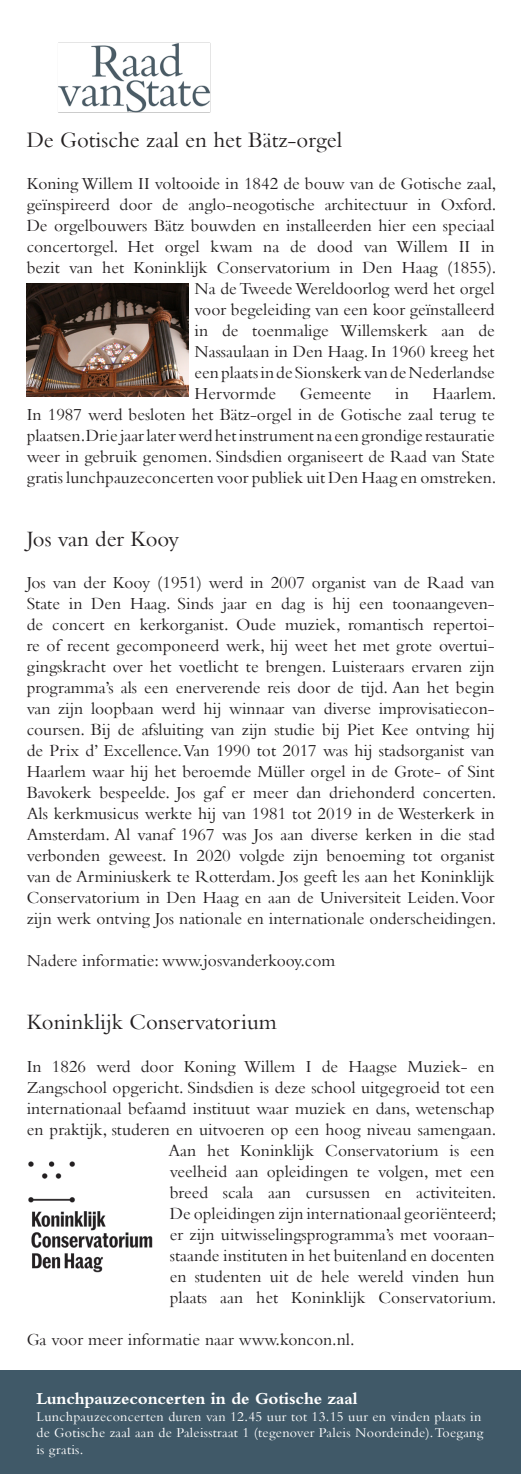
<style>
.page{position:relative;width:521px;height:1474px;background:#fff}
.page>*{position:absolute;margin:0;border:0;box-sizing:border-box;transform-origin:0 0}
.RVS_Paragraafkop_concert{font:22.75px "Bembo";color:#231f20}
.RVS_Broodtekst_concert{font:17.5px/21px "Bembo";color:#231f20;text-align:justify}
.t1{font:700 17.5px "Bembo Std";letter-spacing:-.01em;color:#fff}
.t2{font:14px/16.8px "Bembo";letter-spacing:.02em;color:#fff}
</style>
<div class="page">
<img style="left:27px;top:283px;width:161px;height:113px">
<img style="left:28px;top:1161px;width:125px;height:112px">
<div style="left:0;top:1369px;width:521px;height:104px;background:#405968"></div>
<img style="left:58px;top:42px;width:153px;height:71px">
<p class="RVS_Paragraafkop_concert" style="left:27px;top:126px;width:317px">De Gotische zaal en het Bätz-orgel</p>
<p class="RVS_Broodtekst_concert" style="left:27px;top:173px;width:471px">Koning Willem II voltooide in 1842 de bouw van de Gotische zaal, geïnspireerd door de anglo-neogotische architectuur in Oxford.<br>De orgelbouwers Bätz bouwden en installeerden hier een speciaal</p>
<p class="RVS_Broodtekst_concert" style="left:27px;top:236px;width:469px">concertorgel. Het orgel kwam na de dood van Willem II in</p>
<p class="RVS_Broodtekst_concert" style="left:27px;top:257px;width:471px">bezit van het Koninklijk Conservatorium in Den Haag (1855).</p>
<p class="RVS_Broodtekst_concert" style="left:194px;top:278px;width:302px">Na de Tweede Wereldoorlog werd het orgel</p>
<p class="RVS_Broodtekst_concert" style="left:194px;top:299px;width:302px">voor begeleiding van een koor geïnstalleerd</p>
<p class="RVS_Broodtekst_concert" style="left:194px;top:320px;width:302px">in de toenmalige Willemskerk aan de</p>
<p class="RVS_Broodtekst_concert" style="left:194px;top:341px;width:302px">Nassaulaan in Den Haag. In 1960 kreeg het een plaats in de Sionskerk van de Nederlandse</p>
<p class="RVS_Broodtekst_concert" style="left:194px;top:383px;width:83px">Hervormde</p>
<p class="RVS_Broodtekst_concert" style="left:300px;top:383px;width:73px">Gemeente</p>
<p class="RVS_Broodtekst_concert" style="left:395px;top:383px;width:15px">in</p>
<p class="RVS_Broodtekst_concert" style="left:433px;top:383px;width:65px">Haarlem.</p>
<p class="RVS_Broodtekst_concert" style="left:27px;top:404px;width:469px">In 1987 werd besloten het Bätz-orgel in de Gotische zaal terug te</p>
<p class="RVS_Broodtekst_concert" style="left:27px;top:425px;width:469px">plaatsen.Drie jaar later werd het instrument na een grondige restauratie</p>
<p class="RVS_Broodtekst_concert" style="left:27px;top:446px;width:469px">weer in gebruik genomen. Sindsdien organiseert de Raad van State</p>
<p class="RVS_Broodtekst_concert" style="left:27px;top:467px;width:471px">gratis lunchpauzeconcerten voor publiek uit Den Haag en omstreken.</p>
<p class="RVS_Paragraafkop_concert" style="left:27px;top:525px;width:154px">Jos van der Kooy</p>
<p class="RVS_Broodtekst_concert" style="left:27px;top:572px;width:471px">Jos van der Kooy (1951) werd in 2007 organist van de Raad van State in Den Haag. Sinds jaar en dag is hij een toonaangeven&shy;de concert en kerkorganist. Oude muziek, romantisch repertoi&shy;re of recent gecomponeerd werk, hij weet het met grote overtui&shy;gingskracht over het voetlicht te brengen. Luisteraars ervaren zijn programma’s als een enerverende reis door de tijd. Aan het begin van zijn loopbaan werd hij winnaar van diverse improvisatiecon&shy;coursen. Bij de afsluiting van zijn studie bij Piet Kee ontving hij de Prix d’ Excellence. Van 1990 tot 2017 was hij stadsorganist van Haarlem waar hij het beroemde Müller orgel in de Grote- of Sint Bavokerk bespeelde. Jos gaf er meer dan driehonderd concerten.<br>Als kerkmusicus werkte hij van 1981 tot 2019 in de Westerkerk in Amsterdam. Al vanaf 1967 was Jos aan diverse kerken in die stad verbonden geweest. In 2020 volgde zijn benoeming tot organist van de Arminiuskerk te Rotterdam. Jos geeft les aan het Koninklijk Conservatorium in Den Haag en aan de Universiteit Leiden. Voor zijn werk ontving Jos nationale en internationale onderscheidingen.</p>
<p class="RVS_Broodtekst_concert" style="left:27px;top:950px;width:310px">Nadere informatie: www.josvanderkooy.com</p>
<p class="RVS_Paragraafkop_concert" style="left:27px;top:1008px;width:252px">Koninklijk Conservatorium</p>
<p class="RVS_Broodtekst_concert" style="left:27px;top:1055px;width:469px">In 1826 werd door Koning Willem I de Haagse Muziek- en</p>
<p class="RVS_Broodtekst_concert" style="left:27px;top:1076px;width:471px">Zangschool opgericht. Sindsdien is deze school uitgegroeid tot een internationaal befaamd instituut waar muziek en dans, wetenschap en praktijk, studeren en uitvoeren op een hoog niveau samengaan.</p>
<p class="RVS_Broodtekst_concert" style="left:168px;top:1139px;width:329px">Aan het Koninklijk Conservatorium is een veelheid aan opleidingen te volgen, met een breed scala aan cursussen en activiteiten.</p>
<p class="RVS_Broodtekst_concert" style="left:170px;top:1202px;width:328px">De opleidingen zijn internationaal georiënteerd; er zijn uitwisselingsprogramma’s met vooraan&shy;staande instituten in het buitenland en docenten</p>
<p class="RVS_Broodtekst_concert" style="left:170px;top:1265px;width:328px">en studenten uit de hele wereld vinden hun plaats aan het Koninklijk Conservatorium.</p>
<p class="RVS_Broodtekst_concert" style="left:27px;top:1328px;width:329px">Ga voor meer informatie naar www.koncon.nl.</p>
<p class="t1" style="left:36px;top:1388px;width:323px">Lunchpauzeconcerten in de Gotische zaal</p>
<p class="t2" style="left:36px;top:1407px;width:448px">Lunchpauzeconcerten duren van 12.45 uur tot 13.15 uur en vinden plaats in de Gotische zaal aan de Paleisstraat 1 (tegenover Paleis Noordeinde). Toegang is gratis.</p>
</div>
